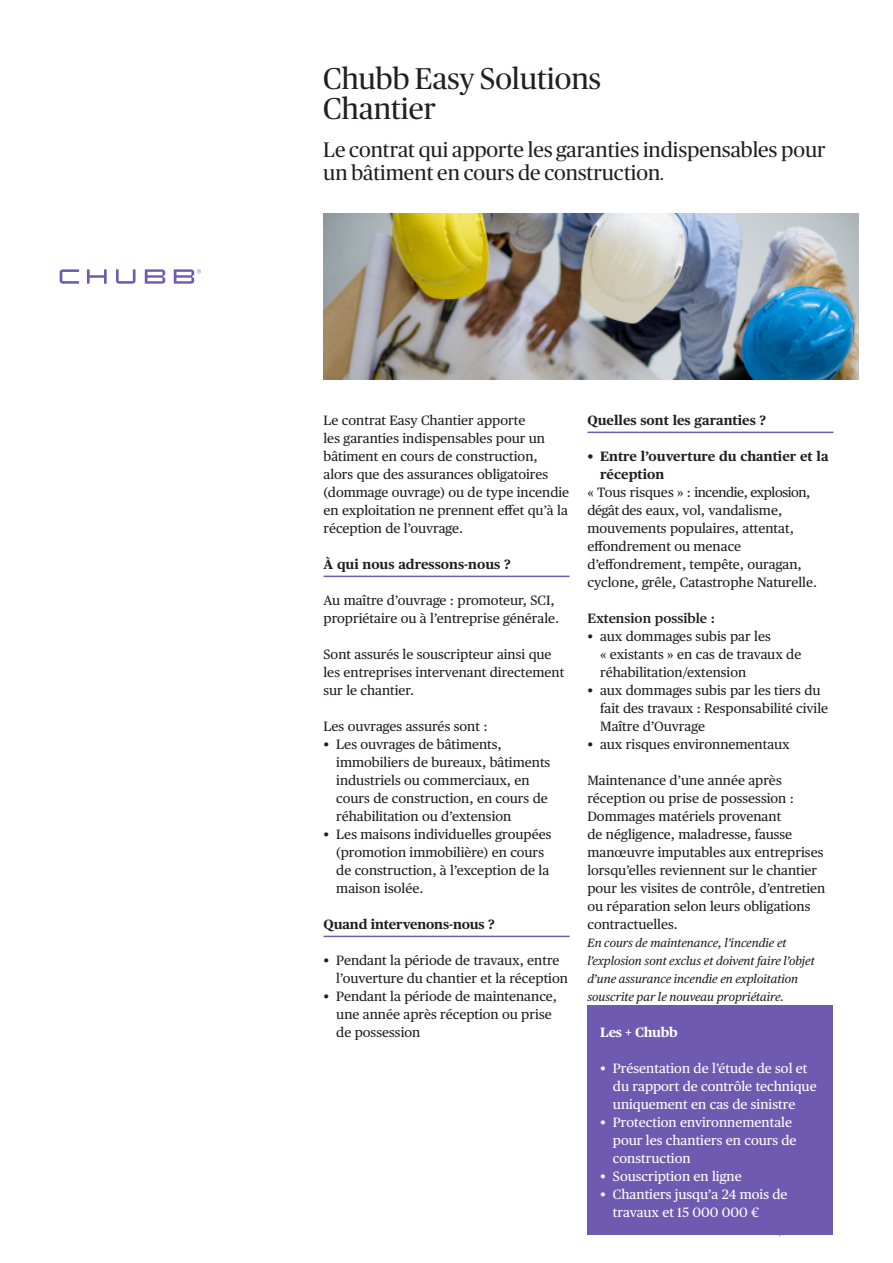
<style>
.page{position:relative;width:893px;height:1263px;background:#fff}
.page>*{position:absolute;margin:0;border:0;box-sizing:border-box;transform-origin:0 0}
.Section_Header{font:30px/30px "Chubb Publico";color:#231f20}
.Section_Sub_Head{font:21px/23.2px "Chubb Publico";color:#231f20}
.Body_Copy_Black{font:13.5px/18px "Chubb Publico Text";color:#231f20}
.t1{font:13.5px/18px "Chubb Publico Text";color:#fff}
.Headings_Violet_Rul{font:700 13.5px/18px "Chubb Publico Text";color:#231f20}
.Body_Copy_Black-2{font:600 13.5px "Chubb Publico Text";color:#231f20}
.Body_Copy_Black-3{font:700 13.5px "Chubb Publico Text";letter-spacing:-.02em;color:#fff}
.Body_Copy_Black-4{font:italic 12px/18px "Chubb Publico Text";color:#231f20}
.s1{font-size:18px}
</style>
<div class="page">
<svg style="left:60px;top:269px;width:141px;height:15px"></svg>
<hr style="left:324px;top:576px;width:245px;height:1px;background:#6e5bb1">
<hr style="left:324px;top:936px;width:245px;height:1px;background:#6e5bb1">
<hr style="left:587px;top:432px;width:246px;height:1px;background:#6e5bb1">
<div style="left:587px;top:1005px;width:246px;height:230px;background:#6e5bb1"></div>
<img style="left:323px;top:213px;width:536px;height:167px">
<p class="Section_Header" style="left:323px;top:62px;width:279px">Chubb Easy Solutions<br>Chantier</p>
<p class="Section_Sub_Head" style="left:323px;top:137px;width:504px">Le contrat qui apporte les garanties indispensables pour un bâtiment en cours de construction<span class="s1">.</span></p>
<p class="Body_Copy_Black" style="left:324px;top:410px;width:247px">Le contrat Easy Chantier apporte<br>les garanties indispensables pour un bâtiment en cours de construction, alors que des assurances obligatoires (dommage ouvrage) ou de type incendie en exploitation ne prennent effet qu’à la réception de l’ouvrage.</p>
<p class="Headings_Violet_Rul" style="left:324px;top:554px;width:189px">À qui nous adressons-nous ?</p>
<p class="Body_Copy_Black" style="left:324px;top:590px;width:237px">Au maître d’ouvrage : promoteur, SCI, propriétaire ou à l’entreprise générale.</p>
<p class="Body_Copy_Black" style="left:324px;top:644px;width:242px">Sont assurés le souscripteur ainsi que les entreprises intervenant directement sur le chantier.</p>
<p class="Body_Copy_Black" style="left:324px;top:716px;width:166px">Les ouvrages assurés sont :</p>
<p class="Body_Copy_Black" style="left:336px;top:734px;width:215px;text-indent:-13px">• Les ouvrages de bâtiments, immobiliers de bureaux, bâtiments industriels ou commerciaux, en cours de construction, en cours de réhabilitation ou d’extension</p>
<p class="Body_Copy_Black" style="left:336px;top:824px;width:217px;text-indent:-13px">• Les maisons individuelles groupées (promotion immobilière) en cours de construction, à l’exception de la maison isolée.</p>
<p class="Headings_Violet_Rul" style="left:324px;top:914px;width:173px">Quand intervenons-nous ?</p>
<p class="Body_Copy_Black" style="left:336px;top:950px;width:233px;text-indent:-13px">• Pendant la période de travaux, entre l’ouverture du chantier et la réception</p>
<p class="Body_Copy_Black" style="left:336px;top:986px;width:222px;text-indent:-13px">• Pendant la période de maintenance, une année après réception ou prise de possession</p>
<p class="Headings_Violet_Rul" style="left:587px;top:410px;width:180px">Quelles sont les garanties ?</p>
<p class="Headings_Violet_Rul" style="left:600px;top:446px;width:230px;text-indent:-13px">• Entre l’ouverture du chantier et la réception</p>
<p class="Body_Copy_Black" style="left:587px;top:482px;width:231px">« Tous risques » : incendie, explosion, dégât des eaux, vol, vandalisme, mouvements populaires, attentat, effondrement ou menace d’effondrement, tempête, ouragan, cyclone, grêle, Catastrophe Naturelle.</p>
<p class="Body_Copy_Black-2" style="left:587px;top:608px;width:129px">Extension possible :</p>
<p class="Body_Copy_Black" style="left:600px;top:626px;width:203px;text-indent:-13px">• aux dommages subis par les<br>« existants » en cas de travaux de réhabilitation/extension</p>
<p class="Body_Copy_Black" style="left:600px;top:680px;width:229px;text-indent:-13px">• aux dommages subis par les tiers du fait des travaux : Responsabilité civile<br>Maître d’Ouvrage</p>
<p class="Body_Copy_Black" style="left:587px;top:734px;width:204px">• aux risques environnementaux</p>
<p class="Body_Copy_Black" style="left:587px;top:770px;width:239px">Maintenance d’une année après réception ou prise de possession :<br>Dommages matériels provenant<br>de négligence, maladresse, fausse manœuvre imputables aux entreprises lorsqu’elles reviennent sur le chantier pour les visites de contrôle, d’entretien ou réparation selon leurs obligations contractuelles.</p>
<p class="Body_Copy_Black-4" style="left:587px;top:933px;width:229px">En cours de maintenance, l’incendie et l’explosion sont exclus et doivent faire l’objet d’une assurance incendie en exploitation souscrite par le nouveau propriétaire.</p>
<p class="Body_Copy_Black-3" style="left:600px;top:1022px;width:79px">Les + Chubb</p>
<p class="t1" style="left:613px;top:1058px;width:205px;text-indent:-13px">• Présentation de l’étude de sol et du rapport de contrôle technique uniquement en cas de sinistre</p>
<p class="t1" style="left:613px;top:1112px;width:185px;text-indent:-13px">• Protection environnementale pour les chantiers en cours de construction</p>
<p class="t1" style="left:600px;top:1166px;width:143px">• Souscription en ligne</p>
<p class="t1" style="left:613px;top:1184px;width:176px;text-indent:-13px">• Chantiers jusqu’a 24 mois de travaux et 15 000 000 €</p>
</div>
